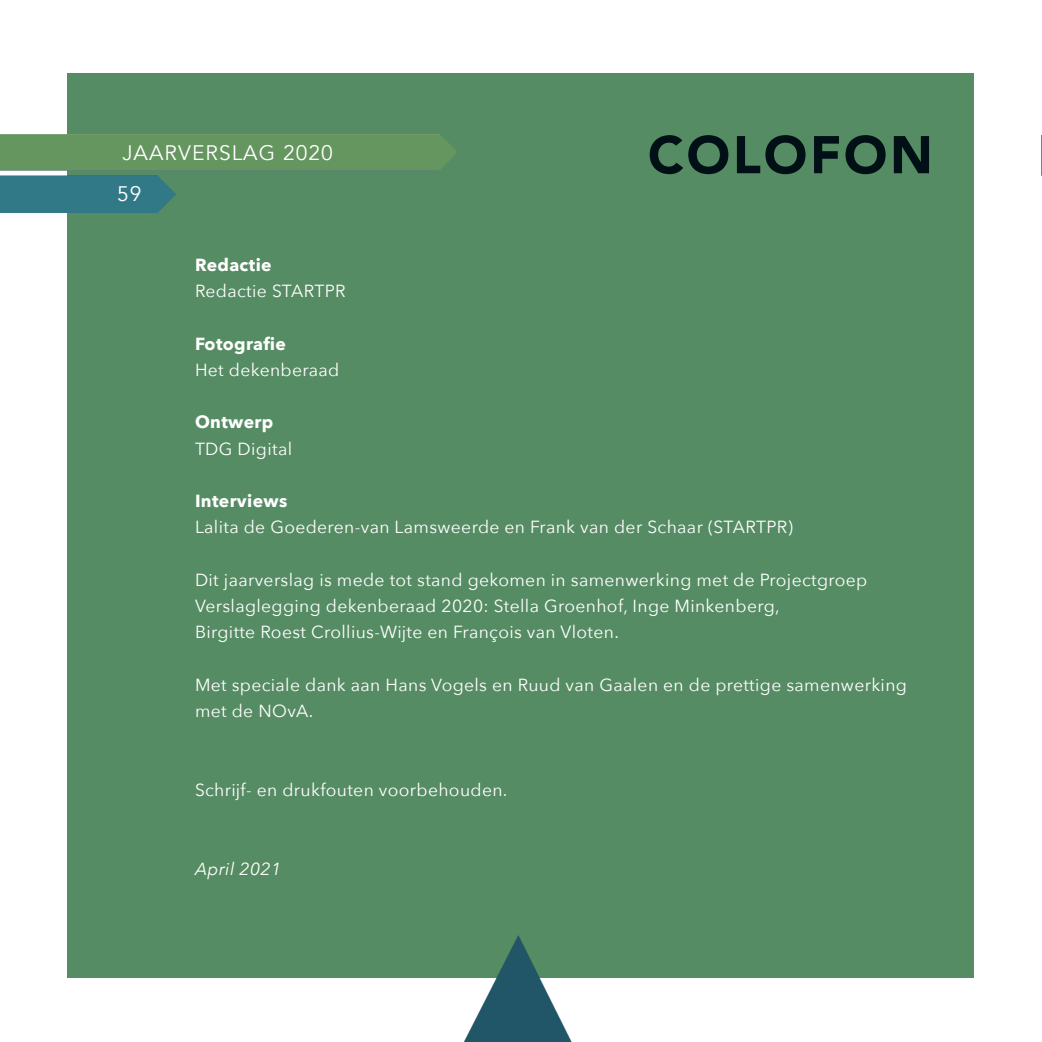
<style>
.page{position:relative;width:1042px;height:1042px;background:#fff}
.page>*{position:absolute;margin:0;border:0;box-sizing:border-box;transform-origin:0 0}
.t1{font:900 52.5px "Avenir";letter-spacing:.05em;color:#011016}
.t2{font:21px "Avenir";letter-spacing:.05em;color:#fff}
.t3{font:17.5px/26.2px "Avenir Next";letter-spacing:.02em;color:#fff}
.t4{font:700 17.5px "Avenir Next";letter-spacing:.02em;color:#fff}
.t5{font:italic 17.5px "Avenir Next";letter-spacing:.02em;color:#fff}
</style>
<div class="page">
<div style="left:67px;top:73px;width:907px;height:905px;background:#568c63"></div>
<img style="left:0;top:134px;width:458px;height:79px">
<img style="left:464px;top:935px;width:108px;height:107px">
<img style="left:1041px;top:135px;width:1px;height:41px">
<p class="t2" style="left:122px;top:140px;width:212px">JAARVERSLAG 2020</p>
<p class="t1" style="left:648px;top:110px;width:286px">COLOFON</p>
<p class="t2" style="left:117px;top:181px;width:26px">59</p>
<p class="t4" style="left:195px;top:249px;width:78px">Redactie</p>
<p class="t3" style="left:195px;top:277px;width:152px">Redactie STARTPR</p>
<p class="t4" style="left:195px;top:328px;width:92px">Fotografie</p>
<p class="t3" style="left:195px;top:356px;width:146px">Het dekenberaad</p>
<p class="t4" style="left:195px;top:407px;width:80px">Ontwerp</p>
<p class="t3" style="left:195px;top:435px;width:99px">TDG Digital</p>
<p class="t4" style="left:195px;top:486px;width:94px">Interviews</p>
<p class="t3" style="left:195px;top:513px;width:599px">Lalita de Goederen-van Lamsweerde en Frank van der Schaar (STARTPR)</p>
<p class="t3" style="left:195px;top:566px;width:674px">Dit jaarverslag is mede tot stand gekomen in samenwerking met de Projectgroep</p>
<p class="t3" style="left:195px;top:592px;width:586px">Verslaglegging dekenberaad 2020: Stella Groenhof, Inge Minkenberg,<br>Birgitte Roest Crollius-Wijte en François van Vloten.</p>
<p class="t3" style="left:195px;top:671px;width:713px">Met speciale dank aan Hans Vogels en Ruud van Gaalen en de prettige samenwerking met de NOvA.</p>
<p class="t3" style="left:195px;top:776px;width:314px">Schrijf- en drukfouten voorbehouden.</p>
<p class="t5" style="left:195px;top:854px;width:88px">April 2021</p>
</div>
